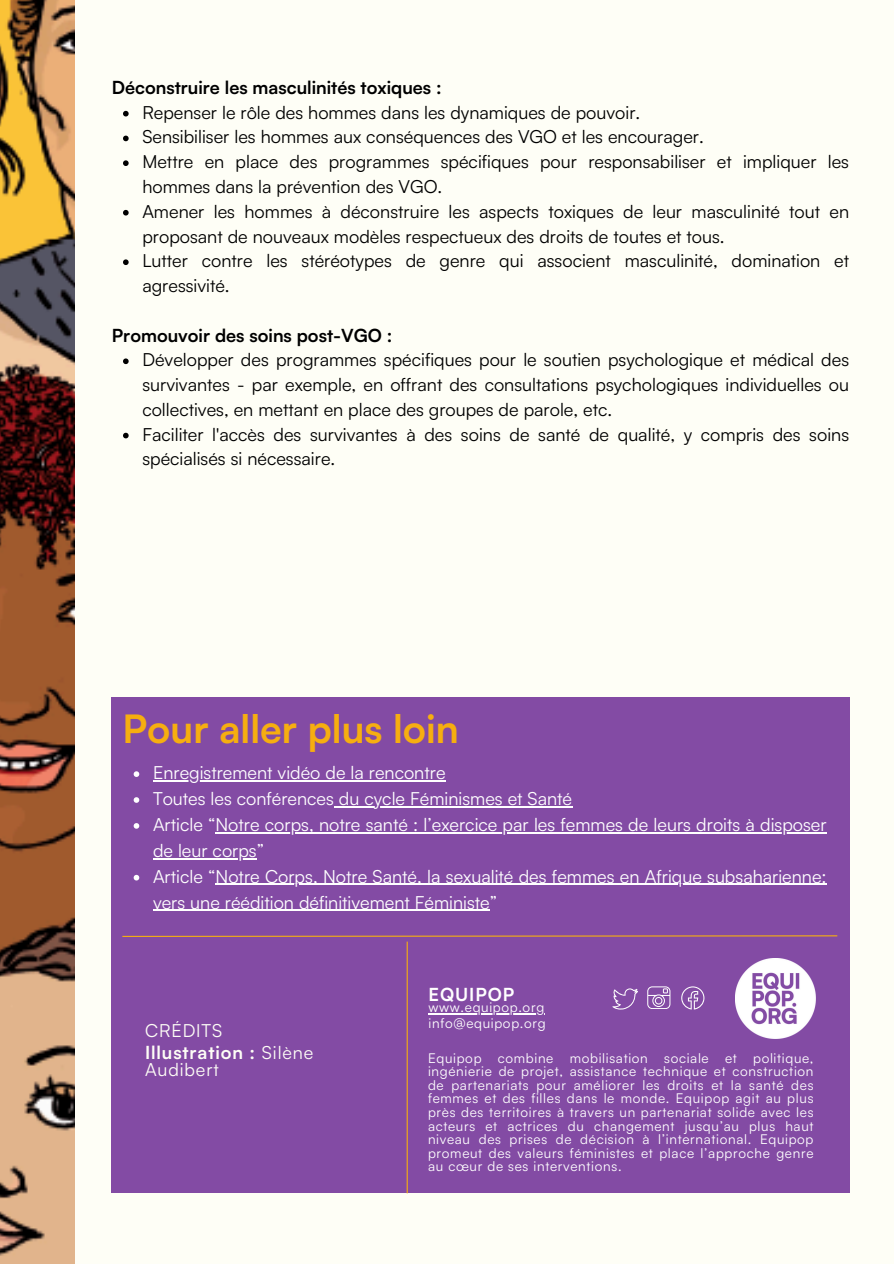
<style>
.page{position:relative;width:894px;height:1264px;background:#fff}
.page>*{position:absolute;margin:0;border:0;box-sizing:border-box;transform-origin:0 0}
.t1{font:700 39px "Satoshi";color:#f6ae10}
.t2{font:18px/24.8px "Satoshi";color:#000}
.t3{font:18px/25.8px "Satoshi";color:#fff}
.t4{font:700 18px "Satoshi";color:#000}
.t5{font:18px/16.8px "Satoshi";letter-spacing:.05em;color:#fefef6}
.t6{font:700 18px "Satoshi";letter-spacing:.05em;color:#fff}
.t7{font:13.5px/13.5px "Satoshi";letter-spacing:.05em;color:#fff;text-align:justify}
.s1{font-weight:700}
</style>
<div class="page">
<div style="left:0;top:0;width:893px;height:1263px;background:#fefef6"></div>
<img style="left:0;top:0;width:75px;height:1263px">
<div style="left:112px;top:697px;width:736px;height:496px;background:#834ba4"></div>
<svg style="left:612px;top:988px;width:26px;height:21px"></svg>
<svg style="left:647px;top:986px;width:23px;height:22px"></svg>
<svg style="left:681px;top:986px;width:23px;height:23px"></svg>
<hr style="left:406px;top:941px;width:1px;height:252px;background:#f6ae10">
<svg style="left:122px;top:935px;width:716px;height:2px"></svg>
<img style="left:735px;top:958px;width:80px;height:80px">
<svg style="left:134px;top:771px;width:5px;height:6px"></svg>
<hr style="left:153px;top:780px;width:292px;height:1px;background:#fff">
<svg style="left:134px;top:797px;width:5px;height:5px"></svg>
<hr style="left:334px;top:806px;width:238px;height:1px;background:#fff">
<svg style="left:134px;top:823px;width:5px;height:5px"></svg>
<hr style="left:215px;top:832px;width:611px;height:1px;background:#fff">
<hr style="left:153px;top:858px;width:104px;height:1px;background:#fff">
<svg style="left:134px;top:874px;width:5px;height:6px"></svg>
<hr style="left:215px;top:883px;width:611px;height:2px;background:#fff">
<hr style="left:153px;top:909px;width:336px;height:1px;background:#fff">
<hr style="left:428px;top:1013px;width:116px;height:1px;background:#fff">
<svg style="left:123px;top:111px;width:6px;height:5px"></svg>
<svg style="left:123px;top:136px;width:6px;height:5px"></svg>
<svg style="left:123px;top:160px;width:6px;height:6px"></svg>
<svg style="left:123px;top:210px;width:6px;height:5px"></svg>
<svg style="left:123px;top:259px;width:6px;height:6px"></svg>
<svg style="left:123px;top:358px;width:6px;height:6px"></svg>
<svg style="left:123px;top:433px;width:6px;height:5px"></svg>
<p class="t4" style="left:112px;top:76px;width:331px">Déconstruire les masculinités toxiques :</p>
<p class="t2" style="left:142px;top:99px;width:499px">Repenser le rôle des hommes dans les dynamiques de pouvoir.</p>
<p class="t2" style="left:142px;top:124px;width:563px">Sensibiliser les hommes aux conséquences des VGO et les encourager.</p>
<h3 class="t2" style="left:142px;top:149px;width:708px">Mettre en place des programmes spécifiques pour responsabiliser et impliquer les hommes dans la prévention des VGO.</h3>
<h5 class="t2" style="left:142px;top:198px;width:708px">Amener les hommes à déconstruire les aspects toxiques de leur masculinité tout en proposant de nouveaux modèles respectueux des droits de toutes et tous.</h5>
<p class="t2" style="left:142px;top:248px;width:708px">Lutter contre les stéréotypes de genre qui associent masculinité, domination et agressivité.</p>
<h2 class="t4" style="left:112px;top:323px;width:282px">Promouvoir des soins post-VGO :</h2>
<p class="t2" style="left:142px;top:347px;width:708px;text-align:justify">Développer des programmes spécifiques pour le soutien psychologique et médical des survivantes - par exemple, en offrant des consultations psychologiques individuelles ou collectives, en mettant en place des groupes de parole, etc.</p>
<p class="t2" style="left:142px;top:421px;width:708px">Faciliter l'accès des survivantes à des soins de santé de qualité, y compris des soins spécialisés si nécessaire.</p>
<p class="t1" style="left:122px;top:703px;width:338px">Pour aller plus loin</p>
<p class="t3" style="left:153px;top:759px;width:294px">Enregistrement vidéo de la rencontre</p>
<h4 class="t3" style="left:153px;top:785px;width:420px">Toutes les conférences du cycle Féminismes et Santé</h4>
<p class="t3" style="left:153px;top:811px;width:675px">Article “Notre corps, notre santé : l’exercice par les femmes de leurs droits à disposer</p>
<p class="t3" style="left:153px;top:837px;width:675px">de leur corps”<br>Article “Notre Corps, Notre Santé, la sexualité des femmes en Afrique subsaharienne:</p>
<p class="t3" style="left:153px;top:888px;width:345px">vers une réédition définitivement Féministe”</p>
<h4 class="t5" style="left:145px;top:1021px;width:79px">CRÉDITS</h4>
<p class="t5" style="left:145px;top:1043px;width:170px"><span class="s1">Illustration :</span> Silène<br>Audibert</p>
<p class="t6" style="left:428px;top:982px;width:87px">EQUIPOP</p>
<p class="t7" style="left:428px;top:1000px;width:117px">www.equipop.org</p>
<h1 class="t7" style="left:428px;top:1015px;width:119px">info@equipop.org</h1>
<p class="t7" style="left:428px;top:1051px;width:387px">Equipop combine mobilisation sociale et politique, ingénierie de projet, assistance technique et construction de partenariats pour améliorer les droits et la santé des femmes et des filles dans le monde. Equipop agit au plus près des territoires à travers un partenariat solide avec les acteurs et actrices du changement jusqu’au plus haut niveau des prises de décision à l’international. Equipop promeut des valeurs féministes et place l’approche genre au cœur de ses interventions.</p>
</div>
